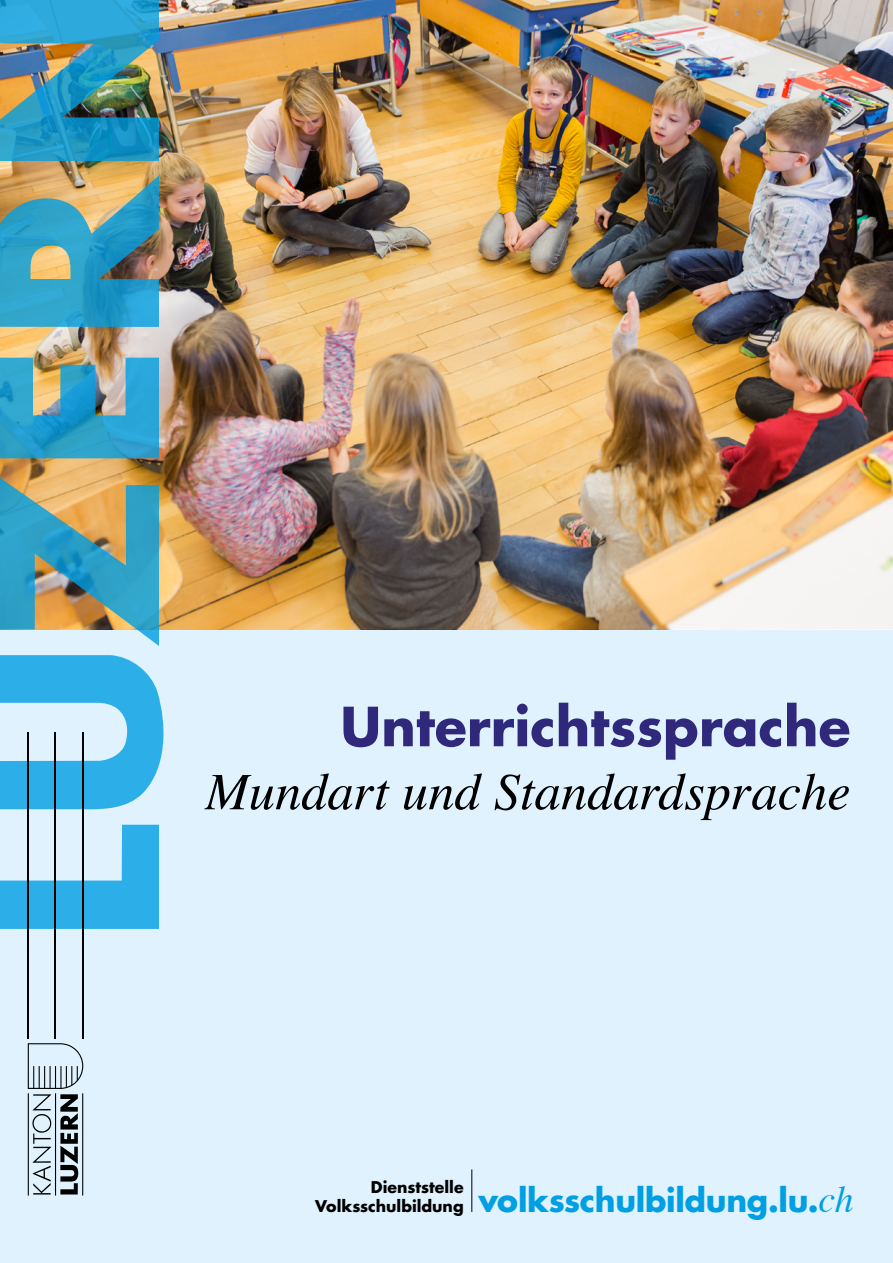
<style>
.page{position:relative;width:893px;height:1263px;background:#dff2fd}
.page>*{position:absolute;margin:0;border:0;box-sizing:border-box;transform-origin:0 0}
.t1{font:italic 52.5px "Times";color:#000}
.t2{font:700 52.5px "Futura Luzern";color:#30287b}
.t3{font:700 31.5px "Futura Luzern";letter-spacing:-.01em;color:#009fe3}
.t4{font:700 15.75px "Futura Luzern";color:#000}
.s1{font-size:15.75px;color:#000}
.s2{font-family:"Times";font-weight:400;font-style:italic;font-size:37.5px}
</style>
<div class="page">
<img style="left:0;top:0;width:893px;height:629px">
<svg style="left:0;top:465px;width:159px;height:181px;background:#80a69e"></svg>
<img style="left:0;top:0;width:159px;height:161px">
<svg style="left:0;top:655px;width:164px;height:154px"></svg>
<svg style="left:0;top:358px;width:159px;height:100px;background:#4ba2bd"></svg>
<svg style="left:0;top:825px;width:159px;height:104px"></svg>
<svg style="left:0;top:175px;width:159px;height:152px;background:#5da0aa"></svg>
<hr style="left:28px;top:1093px;width:1px;height:102px;background:#000">
<hr style="left:55px;top:1093px;width:1px;height:102px;background:#000">
<hr style="left:55px;top:732px;width:1px;height:307px;background:#000">
<hr style="left:82px;top:1093px;width:1px;height:102px;background:#000">
<hr style="left:82px;top:732px;width:1px;height:307px;background:#000">
<svg style="left:28px;top:1043px;width:55px;height:151px"></svg>
<hr style="left:28px;top:732px;width:1px;height:307px;background:#000">
<hr style="left:471px;top:1169px;width:1px;height:43px;background:#000">
<h1 class="t2" style="left:340px;top:692px;width:512px">Unterrichtssprache</h1>
<h1 class="t1" style="left:205px;top:746px;width:647px">Mundart und Standardsprache</h1>
<p class="t4" style="left:371px;top:1177px;width:94px">Dienststelle</p>
<p class="t3" style="left:315px;top:1179px;width:540px"><span class="s1">Volksschulbildung</span> volksschulbildung.lu.<span class="s2">ch</span></p>
</div>
